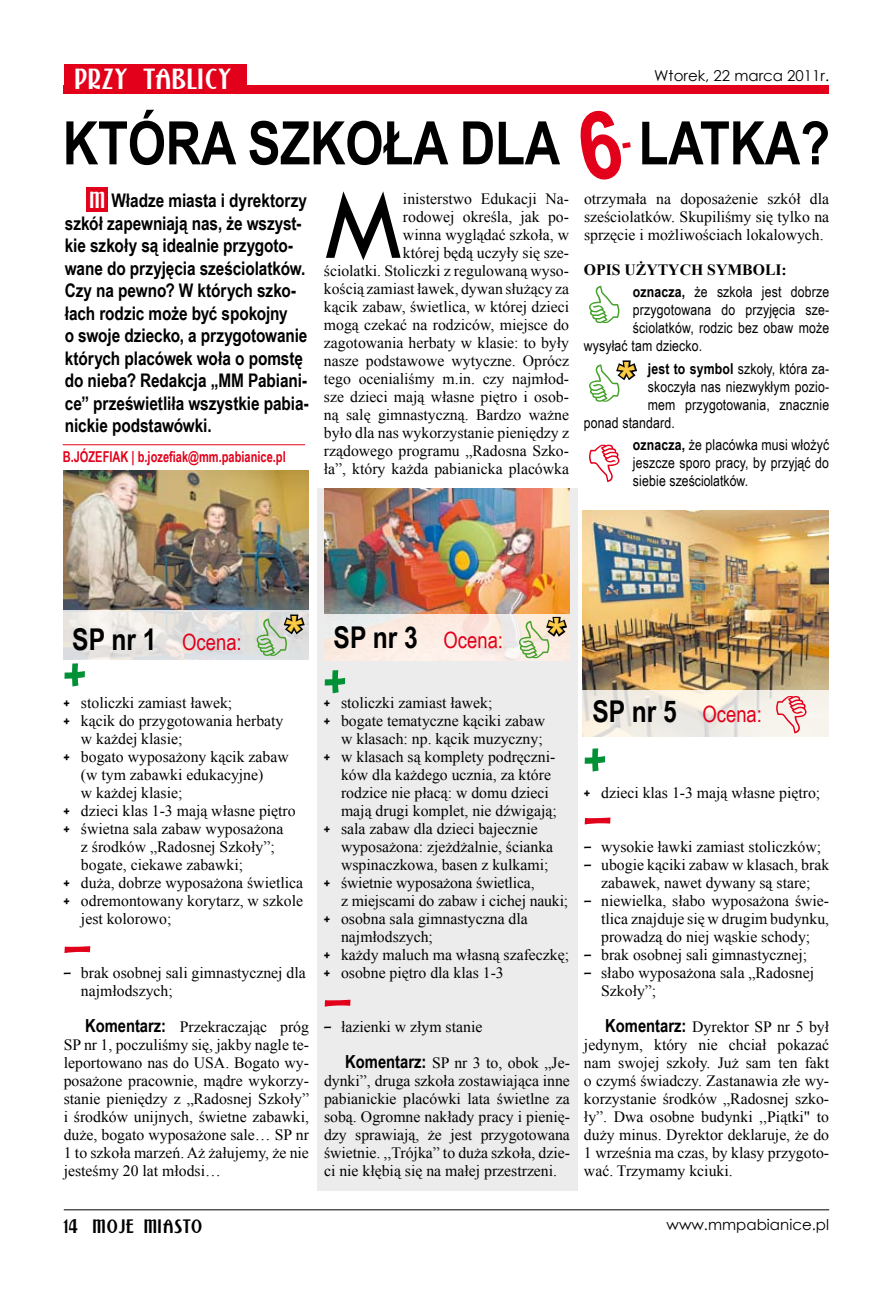
<style>
.page{position:relative;width:893px;height:1297px;background:#fff}
.page>*{position:absolute;margin:0;border:0;box-sizing:border-box;transform-origin:0 0}
.t1{font:102.6px "Tw Cen";color:#000}
.t2{font:700 60px "Arial Narrow";letter-spacing:-.005em;color:#000}
.t3{font:60px "Brady Bunch Remastered";color:#009036}
.t4{font:60px "Brady Bunch Remastered";color:#e2001a}
.t5{font:900 45px "Arial";color:#fdcb44}
.t6{font:22.5px "Arial Narrow";color:#e2001a}
.t7{font:22.5px "Calendar";color:#fff}
.t8{font:700 18.75px/22.5px "Arial Narrow";letter-spacing:-.005em;color:#000}
.t9{font:15.75px/18px "Times New Roman";color:#000;text-align:justify}
.t10{font:700 15.75px "Times New Roman";color:#000}
.t11{font:15px/18px "Arial Narrow";letter-spacing:.01em;color:#000;text-align:justify}
.t12{font:15px "Century Gothic";color:#000}
.t13{font:700 15px "Arial Narrow";color:#e2001a;scale:.9 1}
.t14{font:15px "Calendar";color:#000}
.s1{font-family:"Calendar";font-weight:400;font-size:18px;color:#fff}
.s2{font-weight:700}
.s3{font-weight:700;font-size:30px;color:#000}
.s4{font-family:"Arial";font-weight:900;font-size:45px;color:#fdcb44}
.s5{font-family:"Brady Bunch Remastered"}
.s6{font-family:"Arial Narrow";font-weight:700;font-size:18px}
</style>
<div class="page">
<div style="left:64px;top:85px;width:765px;height:9px;background:#e2001a"></div>
<div style="left:64px;top:64px;width:183px;height:30px;background:#e2001a"></div>
<div style="left:86px;top:187px;width:21px;height:24px;background:#e2001a"></div>
<hr style="left:63px;top:444px;width:242px;height:1px;background:#e2001a">
<hr style="left:64px;top:1209px;width:765px;height:1px;background:#000">
<div style="left:317px;top:488px;width:260px;height:703px;background:#edecec"></div>
<img style="left:64px;top:471px;width:245px;height:139px">
<img style="left:324px;top:488px;width:245px;height:126px">
<img style="left:583px;top:510px;width:245px;height:180px">
<svg style="left:63px;top:610px;width:246px;height:50px;background:#e5e4e2"></svg>
<svg style="left:324px;top:614px;width:245px;height:46px;fill:#fbece4"></svg>
<svg style="left:582px;top:690px;width:247px;height:47px;background:#efece4"></svg>
<svg style="left:616px;top:360px;width:22px;height:21px"></svg>
<svg style="left:257px;top:613px;width:50px;height:43px;background:#c3c3c3"></svg>
<svg style="left:519px;top:615px;width:50px;height:43px"></svg>
<svg style="left:776px;top:695px;width:30px;height:38px"></svg>
<h3 class="t7" style="left:76px;top:66px;width:159px">PRZY TABLICY</h3>
<p class="t12" style="left:654px;top:65px;width:177px">Wtorek, 22 marca 2011r.</p>
<h2 class="t2" style="left:63px;top:98px;width:499px">Która szkoła dla</h2>
<h2 class="t2" style="left:638px;top:98px;width:193px">latka?</h2>
<p class="t8" style="left:65px;top:188px;width:246px;text-indent:26px"><span class="s1">M</span> Władze miasta i dyrektorzy szkół zapewniają nas, że wszyst&shy;kie szkoły są idealnie przygoto&shy;wane do przyjęcia sześciolatków.<br>Czy na pewno? W których szko&shy;łach rodzic może być spokojny<br>o swoje dziecko, a przygotowanie których placówek woła o pomstę do nieba? Redakcja „MM Pabiani&shy;ce” prześwietliła wszystkie pabia&shy;nickie podstawówki.</p>
<p class="t13" style="left:63px;top:446px;width:249px">b.józefiak | b.jozefiak@mm.pabianice.pl</p>
<h1 class="t1" style="left:324px;top:164px;width:81px">M</h1>
<p class="t9" style="left:324px;top:189px;width:247px;text-align:right">inisterstwo Edukacji Na-<br>rodowej określa, jak po-<br>winna wyglądać szkoła, w<br>której będą uczyły się sze-<br>ściolatki. Stoliczki z regulowaną wyso&shy;kością zamiast ławek, dywan służący za kącik zabaw, świetlica, w której dzieci mogą czekać na rodziców, miejsce do zagotowania herbaty w klasie: to były nasze podstawowe wytyczne. Oprócz tego ocenialiśmy m.in. czy najmłod&shy;sze dzieci mają własne piętro i osob&shy;ną salę gimnastyczną. Bardzo ważne było dla nas wykorzystanie pieniędzy z rządowego programu „Radosna Szko&shy;ła”, który każda pabianicka placówka</p>
<p class="t9" style="left:584px;top:189px;width:247px">otrzymała na doposażenie szkół dla sześciolatków. Skupiliśmy się tylko na sprzęcie i możliwościach lokalowych.</p>
<p class="t10" style="left:584px;top:258px;width:205px">OPIS UŻYTYCH SYMBOLI:</p>
<p class="t11" style="left:633px;top:282px;width:198px"><span class="s2">oznacza,</span> że szkoła jest dobrze</p>
<p class="t11" style="left:633px;top:300px;width:198px">przygotowana do przyjęcia sze-</p>
<p class="t11" style="left:633px;top:318px;width:198px">ściolatków, rodzic bez obaw może</p>
<p class="t11" style="left:584px;top:336px;width:120px">wysyłać tam dziecko.</p>
<p class="t11" style="left:648px;top:359px;width:183px"><span class="s2">jest to symbol</span> szkoły, która za-</p>
<p class="t11" style="left:648px;top:377px;width:183px">skoczyła nas niezwykłym pozio-</p>
<p class="t11" style="left:648px;top:395px;width:183px">mem przygotowania, znacznie</p>
<p class="t11" style="left:584px;top:413px;width:93px">ponad standard.</p>
<p class="t11" style="left:633px;top:435px;width:198px"><span class="s2">oznacza,</span> że placówka musi włożyć jeszcze sporo pracy, by przyjąć do siebie sześciolatków.</p>
<h3 class="t5" style="left:614px;top:346px;width:27px">*</h3>
<h3 class="t6" style="left:72px;top:624px;width:498px"><span class="s3">SP nr 1</span> Ocena: <span class="s4">*</span> <span class="s3">SP nr 3</span> Ocena: <span class="s4">*</span></h3>
<h2 class="t3" style="left:64px;top:643px;width:23px">+</h2>
<p class="t9" style="left:64px;top:693px;width:170px"><span class="s5">+</span> stoliczki zamiast ławek;</p>
<p class="t9" style="left:64px;top:711px;width:221px"><span class="s5">+</span> kącik do przygotowania herbaty</p>
<p class="t9" style="left:81px;top:729px;width:103px">w każdej klasie;</p>
<p class="t9" style="left:64px;top:747px;width:226px"><span class="s5">+</span> bogato wyposażony kącik zabaw</p>
<p class="t9" style="left:81px;top:765px;width:184px">(w tym zabawki edukacyjne)</p>
<p class="t9" style="left:81px;top:783px;width:103px">w każdej klasie;</p>
<p class="t9" style="left:64px;top:801px;width:233px"><span class="s5">+</span> dzieci klas 1-3 mają własne piętro</p>
<p class="t9" style="left:64px;top:819px;width:221px"><span class="s5">+</span> świetna sala zabaw wyposażona</p>
<p class="t9" style="left:81px;top:837px;width:195px">z środków „Radosnej Szkoły”;</p>
<p class="t9" style="left:81px;top:855px;width:164px">bogate, ciekawe zabawki;</p>
<p class="t9" style="left:64px;top:873px;width:241px"><span class="s5">+</span> duża, dobrze wyposażona świetlica</p>
<p class="t9" style="left:64px;top:891px;width:241px"><span class="s5">+</span> odremontowany korytarz, w szkole</p>
<p class="t9" style="left:81px;top:909px;width:92px">jest kolorowo;</p>
<p class="t9" style="left:81px;top:963px;width:226px;text-indent:-17px"><span class="s5">-</span> brak osobnej sali gimnastycznej dla najmłodszych;</p>
<h2 class="t4" style="left:64px;top:918px;width:29px">-</h2>
<p class="t9" style="left:64px;top:1017px;width:247px;text-indent:21px"><span class="s6">Komentarz:</span> Przekraczając próg SP nr 1, poczuliśmy się, jakby nagle te&shy;leportowano nas do USA. Bogato wy&shy;posażone pracownie, mądre wykorzy&shy;stanie pieniędzy z „Radosnej Szkoły” i środków unijnych, świetne zabawki, duże, bogato wyposażone sale… SP nr 1 to szkoła marzeń. Aż żałujemy, że nie jesteśmy 20 lat młodsi…</p>
<h2 class="t3" style="left:324px;top:650px;width:23px">+</h2>
<p class="t9" style="left:324px;top:693px;width:170px"><span class="s5">+</span> stoliczki zamiast ławek;</p>
<p class="t9" style="left:324px;top:711px;width:223px"><span class="s5">+</span> bogate tematyczne kąciki zabaw</p>
<p class="t9" style="left:341px;top:729px;width:203px">w klasach: np. kącik muzyczny;</p>
<p class="t9" style="left:324px;top:747px;width:233px"><span class="s5">+</span> w klasach są komplety podręczni-</p>
<p class="t9" style="left:341px;top:765px;width:211px">ków dla każdego ucznia, za które</p>
<p class="t9" style="left:341px;top:783px;width:209px">rodzice nie płacą: w domu dzieci</p>
<p class="t9" style="left:341px;top:801px;width:217px">mają drugi komplet, nie dźwigają;</p>
<p class="t9" style="left:324px;top:819px;width:215px"><span class="s5">+</span> sala zabaw dla dzieci bajecznie</p>
<p class="t9" style="left:341px;top:837px;width:214px">wyposażona: zjeżdżalnie, ścianka</p>
<p class="t9" style="left:341px;top:855px;width:209px">wspinaczkowa, basen z kulkami;</p>
<p class="t9" style="left:324px;top:873px;width:212px"><span class="s5">+</span> świetnie wyposażona świetlica,</p>
<p class="t9" style="left:341px;top:891px;width:229px">z miejscami do zabaw i cichej nauki;</p>
<p class="t9" style="left:324px;top:909px;width:205px"><span class="s5">+</span> osobna sala gimnastyczna dla</p>
<p class="t9" style="left:341px;top:927px;width:93px">najmłodszych;</p>
<p class="t9" style="left:324px;top:945px;width:247px"><span class="s5">+</span> każdy maluch ma własną szafeczkę;</p>
<p class="t9" style="left:324px;top:963px;width:181px"><span class="s5">+</span> osobne piętro dla klas 1-3</p>
<p class="t9" style="left:324px;top:1017px;width:160px"><span class="s5">-</span> łazienki w złym stanie</p>
<h2 class="t4" style="left:324px;top:971px;width:29px">-</h2>
<p class="t9" style="left:324px;top:1053px;width:247px;text-indent:21px"><span class="s6">Komentarz:</span> SP nr 3 to, obok „Je&shy;dynki”, druga szkoła zostawiająca inne pabianickie placówki lata świetlne za sobą. Ogromne nakłady pracy i pienię&shy;dzy sprawiają, że jest przygotowana świetnie. ,,Trójka” to duża szkoła, dzie&shy;ci nie kłębią się na małej przestrzeni.</p>
<h3 class="t6" style="left:592px;top:698px;width:171px"><span class="s3">SP nr 5</span> Ocena:</h3>
<h2 class="t3" style="left:584px;top:728px;width:23px">+</h2>
<p class="t9" style="left:584px;top:783px;width:238px"><span class="s5">+</span> dzieci klas 1-3 mają własne piętro;</p>
<p class="t9" style="left:584px;top:837px;width:239px"><span class="s5">-</span> wysokie ławki zamiast stoliczków;</p>
<p class="t9" style="left:584px;top:855px;width:247px;text-align:center"><span class="s5">-</span> ubogie kąciki zabaw w klasach, brak zabawek, nawet dywany są stare;</p>
<p class="t9" style="left:601px;top:891px;width:230px;text-indent:-17px"><span class="s5">-</span> niewielka, słabo wyposażona świe&shy;tlica znajduje się w drugim budynku, prowadzą do niej wąskie schody;</p>
<p class="t9" style="left:584px;top:945px;width:225px"><span class="s5">-</span> brak osobnej sali gimnastycznej;</p>
<p class="t9" style="left:601px;top:963px;width:215px;text-indent:-17px"><span class="s5">-</span> słabo wyposażona sala „Radosnej<br>Szkoły”;</p>
<p class="t9" style="left:584px;top:1017px;width:247px;text-indent:21px"><span class="s6">Komentarz:</span> Dyrektor SP nr 5 był jedynym, który nie chciał pokazać nam swojej szkoły. Już sam ten fakt o czymś świadczy. Zastanawia złe wy&shy;korzystanie środków „Radosnej szko&shy;ły”. Dwa osobne budynki ,,Piątki" to duży minus. Dyrektor deklaruje, że do 1 września ma czas, by klasy przygoto&shy;wać. Trzymamy kciuki.</p>
<h2 class="t4" style="left:584px;top:789px;width:29px">-</h2>
<p class="t14" style="left:64px;top:1217px;width:141px">14 MOJE MIASTO</p>
<p class="t12" style="left:666px;top:1214px;width:164px">www.mmpabianice.pl</p>
</div>
